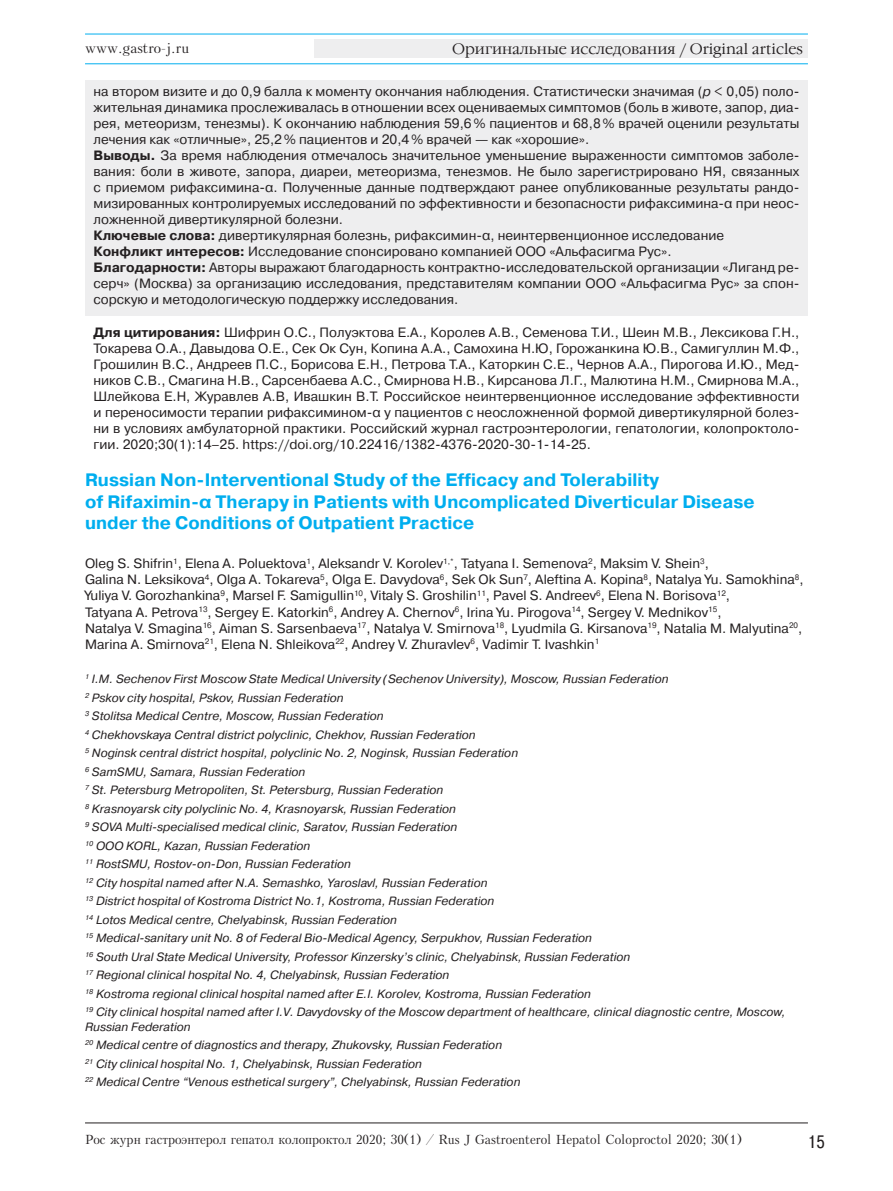
<style>
.page{position:relative;width:893px;height:1191px;background:#fff}
.page>*{position:absolute;margin:0;border:0;box-sizing:border-box;transform-origin:0 0}
.t1{font:700 18px/21.5px "Pragmatica C";color:#00aeef}
.t2{font:18px "Pragmatica Cond C";color:#231f20}
.t3{font:15px "Garamond C";color:#231f20}
.t4{font:13.5px/16px "Pragmatica C";color:#231f20}
.t5{font:13.5px "Kudrashov C";color:#231f20}
.t6{font:12.6px "Kudrashov C";color:#231f20;scale:.95 1}
.t7{font:italic 12px/18.5px "Pragmatica C";color:#231f20}
.s1{font-style:italic}
.s2{font-weight:700}
.s3{font-family:"Pragmatica"}
</style>
<div class="page">
<hr style="left:85px;top:34px;width:723px;height:1px;background:#00aeef">
<hr style="left:85px;top:1122px;width:723px;height:1px;background:#231f20">
<hr style="left:85px;top:64px;width:723px;height:1px;background:#00aeef">
<div style="left:315px;top:40px;width:493px;height:18px;background:#eeeeef"></div>
<div style="left:85px;top:81px;width:723px;height:235px;background:#eeeeef"></div>
<p class="t5" style="left:85px;top:42px;width:106px">www.gastro-j.ru</p>
<p class="t3" style="left:452px;top:43px;width:352px">Оригинальные исследования / Original articles</p>
<p class="t4" style="left:94px;top:84px;width:707px">на втором визите и до 0,9 балла к моменту окончания наблюдения. Статистически значимая (<span class="s1">р</span> &lt; 0,05) поло&shy;жительная динамика прослеживалась в отношении всех оцениваемых симптомов (боль в животе, запор, диа&shy;рея, метеоризм, тенезмы). К окончанию наблюдения 59,6 % пациентов и 68,8 % врачей оценили результаты лечения как «отличные», 25,2 % пациентов и 20,4 % врачей — как «хорошие».<br><span class="s2">Выводы.</span> За время наблюдения отмечалось значительное уменьшение выраженности симптомов заболе&shy;вания: боли в животе, запора, диареи, метеоризма, тенезмов. Не было зарегистрировано НЯ, связанных с приемом рифаксимина-<span class="s3">α</span>. Полученные данные подтверждают ранее опубликованные результаты рандо&shy;мизированных контролируемых исследований по эффективности и безопасности рифаксимина-<span class="s3">α</span> при неос&shy;ложненной дивертикулярной болезни.<br><span class="s2">Ключевые слова:</span> дивертикулярная болезнь, рифаксимин-<span class="s3">α</span>, неинтервенционное исследование<br><span class="s2">Конфликт интересов:</span> Исследование спонсировано компанией ООО «Альфасигма Рус».<br><span class="s2">Благодарности:</span> Авторы выражают благодарность контрактно-исследовательской организации «Лиганд ре&shy;серч» (Москва) за организацию исследования, представителям компании ООО «Альфасигма Рус» за спон&shy;сорскую и методологическую поддержку исследования.</p>
<p class="t4" style="left:94px;top:325px;width:707px;text-align:justify"><span class="s2">Для цитирования:</span> Шифрин О.С., Полуэктова Е.А., Королев А.В., Семенова Т.И., Шеин М.В., Лексикова Г.Н., Токарева О.А., Давыдова О.Е., Сек Ок Сун, Копина А.А., Самохина Н.Ю, Горожанкина Ю.В., Самигуллин М.Ф., Грошилин В.С., Андреев П.С., Борисова Е.Н., Петрова Т.А., Каторкин С.Е., Чернов А.А., Пирогова И.Ю., Мед&shy;ников С.В., Смагина Н.В., Сарсенбаева А.С., Смирнова Н.В., Кирсанова Л.Г., Малютина Н.М., Смирнова М.А., Шлейкова Е.Н, Журавлев А.В, Ивашкин В.Т. Российское неинтервенционное исследование эффективности и переносимости терапии рифаксимином-<span class="s3">α</span> у пациентов с неосложненной формой дивертикулярной болез&shy;ни в условиях амбулаторной практики. Российский журнал гастроэнтерологии, гепатологии, колопроктоло&shy;гии. 2020;30(1):14–25. https://doi.org/10.22416/1382-4376-2020-30-1-14-25.</p>
<h1 class="t1" style="left:85px;top:471px;width:671px">Russian Non-Interventional Study of the Efficacy and Tolerability<br>of Rifaximin-<span class="s3">α</span> Therapy in Patients with Uncomplicated Diverticular Disease under the Conditions of Outpatient Practice</h1>
<p class="t4" style="left:85px;top:557px;width:720px">Oleg S. Shifrin<sup>1</sup>, Elena A. Poluektova<sup>1</sup>, Aleksandr V. Korolev<sup>1,*</sup>, Tatyana I. Semenova<sup>2</sup>, Maksim V. Shein<sup>3</sup>,<br>Galina N. Leksikova<sup>4</sup>, Olga A. Tokareva<sup>5</sup>, Olga E. Davydova<sup>6</sup>, Sek Ok Sun<sup>7</sup>, Aleftina A. Kopina<sup>8</sup>, Natalya Yu. Samokhina<sup>8</sup>, Yuliya V. Gorozhankina<sup>9</sup>, Marsel F. Samigullin<sup>10</sup>, Vitaly S. Groshilin<sup>11</sup>, Pavel S. Andreev<sup>6</sup>, Elena N. Borisova<sup>12</sup>,<br>Tatyana A. Petrova<sup>13</sup>, Sergey Е. Katorkin<sup>6</sup>, Andrey А. Chernov<sup>6</sup>, Irina Yu. Pirogova<sup>14</sup>, Sergey V. Mednikov<sup>15</sup>,<br>Natalya V. Smagina<sup>16</sup>, Aiman S. Sarsenbaeva<sup>17</sup>, Natalya V. Smirnova<sup>18</sup>, Lyudmila G. Kirsanova<sup>19</sup>, Natalia M. Malyutina<sup>20</sup>, Marina A. Smirnova<sup>21</sup>, Elena N. Shleikova<sup>22</sup>, Andrey V. Zhuravlev<sup>6</sup>, Vadimir T. Ivashkin<sup>1</sup></p>
<p class="t7" style="left:85px;top:671px;width:702px"><sup>1</sup> I.M. Sechenov First Moscow State Medical University (Sechenov University), Moscow, Russian Federation<br><sup>2</sup> Pskov city hospital, Pskov, Russian Federation<br><sup>3</sup> Stolitsa Medical Centre, Moscow, Russian Federation<br><sup>4</sup> Chekhovskaya Central district polyclinic, Chekhov, Russian Federation<br><sup>5</sup> Noginsk central district hospital, polyclinic No. 2, Noginsk, Russian Federation<br><sup>6</sup> SamSMU, Samara, Russian Federation<br><sup>7</sup> St. Petersburg Metropoliten, St. Petersburg, Russian Federation<br><sup>8</sup> Krasnoyarsk city polyclinic No. 4, Krasnoyarsk, Russian Federation<br><sup>9</sup> SOVA Multi-specialised medical clinic, Saratov, Russian Federation<br><sup>10</sup> OOO KORL, Kazan, Russian Federation<br><sup>11</sup> RostSMU, Rostov-on-Don, Russian Federation<br><sup>12</sup> City hospital named after N.А. Semashko, Yaroslavl, Russian Federation<br><sup>13</sup> District hospital of Kostroma District No.1, Kostroma, Russian Federation<br><sup>14</sup> Lotos Medical centre, Chelyabinsk, Russian Federation<br><sup>15</sup> Medical-sanitary unit No. 8 of Federal Bio-Medical Agency, Serpukhov, Russian Federation<br><sup>16</sup> South Ural State Medical University, Professor Kinzersky’s clinic, Chelyabinsk, Russian Federation<br><sup>17</sup> Regional clinical hospital No. 4, Chelyabinsk, Russian Federation<br><sup>18</sup> Kostroma regional clinical hospital named after E.I. Korolev, Kostroma, Russian Federation<br><sup>19</sup> City clinical hospital named after I.V. Davydovsky of the Moscow department of healthcare, clinical diagnostic centre, Moscow,</p>
<p class="t7" style="left:85px;top:1018px;width:437px">Russian Federation<br><sup>20</sup> Medical centre of diagnostics and therapy, Zhukovsky, Russian Federation<br><sup>21</sup> City clinical hospital No. 1, Chelyabinsk, Russian Federation<br><sup>22</sup> Medical Centre “Venous esthetical surgery”, Chelyabinsk, Russian Federation</p>
<p class="t6" style="left:85px;top:1133px;width:693px">Рос журн гастроэнтерол гепатол колопроктол 2020; 30(1) / Rus J Gastroenterol Hepatol Coloproctol 2020; 30(1)</p>
<h1 class="t2" style="left:808px;top:1135px;width:18px">15</h1>
</div>
